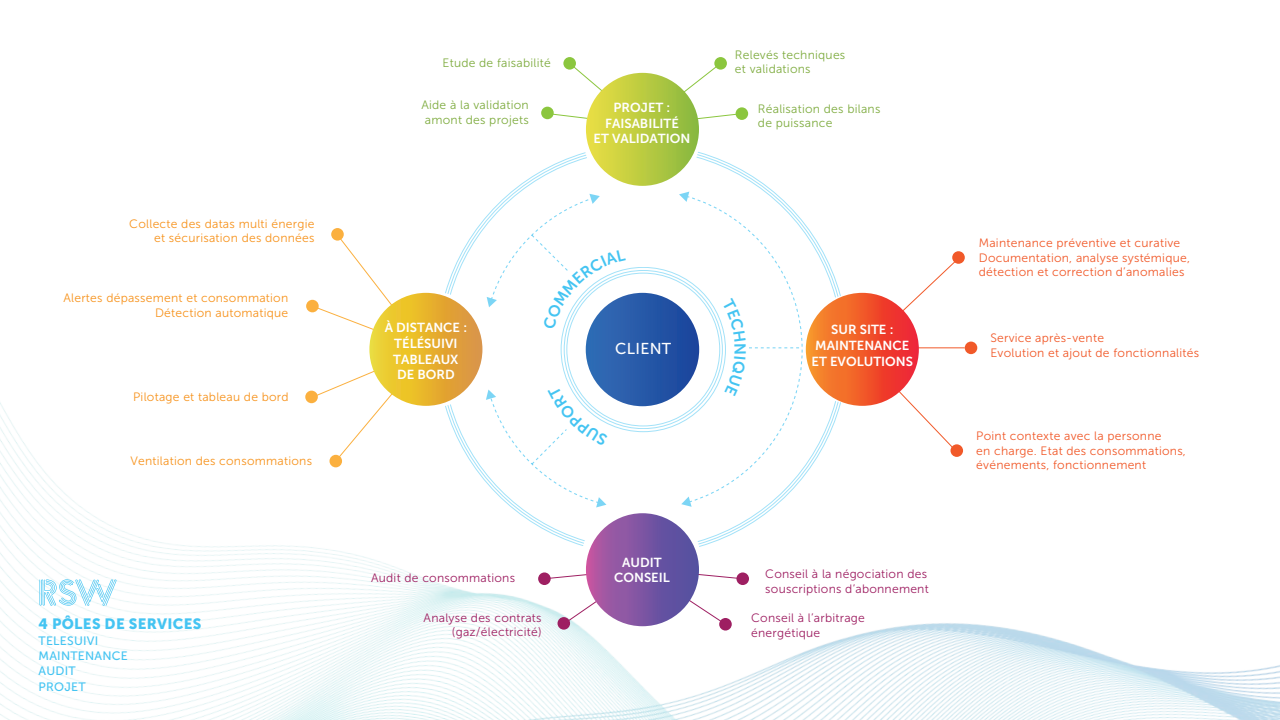
<style>
.page{position:relative;width:1280px;height:720px;background:#fff}
.page>*{position:absolute;margin:0;border:0;box-sizing:border-box;transform-origin:0 0}
.t1{font:15.75px "Museo Sans 500";letter-spacing:.02em;color:#fff}
.t2{font:14.85px "Museo Sans 900";letter-spacing:.02em;color:#44c4f2}
.t3{font:13.05px/15.6px "Museo Sans 700";color:#fff;text-align:center}
.t4{font:12.15px/14.5px "Museo Sans 300";letter-spacing:.02em;color:#f15929}
.t5{font:12.15px/14.5px "Museo Sans 300";letter-spacing:.02em;color:#f7931d;text-align:right}
.t6{font:12.15px/14.5px "Museo Sans 300";letter-spacing:.02em;color:#9e1f62}
.t7{font:12.15px/14.5px "Museo Sans 300";letter-spacing:.02em;color:#7fac40}
.t8{font:12.15px/15.5px "Museo Sans 500";letter-spacing:.02em;color:#44c4f2}
</style>
<div class="page">
<img style="left:0;top:228px;width:1280px;height:492px">
<svg style="left:543px;top:568px;width:200px;height:58px"></svg>
<svg style="left:547px;top:66px;width:188px;height:56px"></svg>
<div style="left:329px;top:455px;width:13px;height:12px;background:#fbb03f;border-radius:50%"></div>
<div style="left:305px;top:391px;width:13px;height:12px;background:#fbb03f;border-radius:50%"></div>
<div style="left:331px;top:228px;width:13px;height:13px;background:#fbb03f;border-radius:50%"></div>
<div style="left:306px;top:300px;width:13px;height:12px;background:#fbb03f;border-radius:50%"></div>
<svg style="left:312px;top:235px;width:115px;height:227px"></svg>
<div style="left:952px;top:251px;width:12px;height:13px;background:#f15929;border-radius:50%"></div>
<div style="left:950px;top:444px;width:13px;height:13px;background:#f15929;border-radius:50%"></div>
<div style="left:964px;top:342px;width:13px;height:12px;background:#f15929;border-radius:50%"></div>
<svg style="left:862px;top:259px;width:96px;height:189px"></svg>
<hr style="left:876px;top:347px;width:88px;height:1px;background:#f15929">
<svg style="left:586px;top:293px;width:113px;height:113px;background:#275aa9"></svg>
<svg style="left:369px;top:293px;width:113px;height:113px;background:#e7b731"></svg>
<svg style="left:805px;top:293px;width:114px;height:113px;background:#f04b2c"></svg>
<div style="left:586px;top:73px;width:113px;height:113px;background:linear-gradient(to right,#eddf44,#89b840);border-radius:57px"></div>
<div style="left:586px;top:513px;width:113px;height:113px;background:linear-gradient(to right,#b85aa4,#4851a1);border-radius:57px"></div>
<div style="left:538px;top:572px;width:12px;height:13px;background:#9e1f62;border-radius:50%"></div>
<div style="left:736px;top:572px;width:13px;height:13px;background:#9e1f62;border-radius:50%"></div>
<div style="left:557px;top:617px;width:13px;height:13px;background:#9e1f62;border-radius:50%"></div>
<div style="left:719px;top:618px;width:12px;height:13px;background:#9e1f62;border-radius:50%"></div>
<div style="left:735px;top:107px;width:13px;height:13px;background:#8bc63e;border-radius:50%"></div>
<div style="left:541px;top:107px;width:13px;height:12px;background:#8bc63e;border-radius:50%"></div>
<div style="left:714px;top:57px;width:13px;height:13px;background:#8bc63e;border-radius:50%"></div>
<div style="left:563px;top:57px;width:13px;height:13px;background:#8bc63e;border-radius:50%"></div>
<svg style="left:1006px;top:676px;width:3px;height:6px"></svg>
<svg style="left:1027px;top:676px;width:3px;height:6px"></svg>
<svg style="left:39px;top:579px;width:78px;height:27px"></svg>
<svg style="left:445px;top:386px;width:163px;height:160px"></svg>
<svg style="left:679px;top:152px;width:162px;height:395px"></svg>
<svg style="left:445px;top:152px;width:181px;height:178px"></svg>
<p class="t5" style="left:129px;top:216px;width:187px">Collecte des datas multi énergie et sécurisation des données</p>
<p class="t5" style="left:63px;top:291px;width:226px">Alertes dépassement et consommation<br>Détection automatique</p>
<p class="t5" style="left:133px;top:390px;width:157px">Pilotage et tableau de bord</p>
<p class="t5" style="left:130px;top:453px;width:183px">Ventilation des consommations</p>
<p class="t2" style="left:39px;top:616px;width:164px">4 PÔLES DE SERVICES</p>
<p class="t8" style="left:39px;top:633px;width:91px">TELESUIVI<br>MAINTENANCE<br>AUDIT<br>PROJET</p>
<p class="t7" style="left:442px;top:56px;width:110px">Etude de faisabilité</p>
<p class="t7" style="left:421px;top:98px;width:109px">Aide à la validation amont des projets</p>
<p class="t3" style="left:593px;top:100px;width:98px">PROJET :<br>FAISABILITÉ<br>ET VALIDATION</p>
<p class="t7" style="left:735px;top:47px;width:112px">Relevés techniques et validations</p>
<p class="t7" style="left:758px;top:101px;width:124px">Réalisation des bilans de puissance</p>
<p class="t3" style="left:385px;top:320px;width:84px">À DISTANCE :<br>TÉLÉSUIVI<br>TABLEAUX<br>DE BORD</p>
<p class="t3" style="left:811px;top:322px;width:103px">SUR SITE :<br>MAINTENANCE<br>ET EVOLUTIONS</p>
<p class="t1" style="left:615px;top:340px;width:58px">CLIENT</p>
<p class="t3" style="left:614px;top:554px;width:57px">AUDIT<br>CONSEIL</p>
<p class="t6" style="left:765px;top:567px;width:165px">Conseil à la négociation des souscriptions d’abonnement</p>
<p class="t6" style="left:371px;top:570px;width:145px">Audit de consommations</p>
<p class="t6" style="left:423px;top:611px;width:119px;text-align:right">Analyse des contrats (gaz/électricité)</p>
<p class="t6" style="left:751px;top:611px;width:115px">Conseil à l’arbitrage énergétique</p>
<p class="t4" style="left:978px;top:236px;width:213px">Maintenance préventive et curative<br>Documentation, analyse systémique, détection et correction d’anomalies</p>
<p class="t4" style="left:990px;top:331px;width:210px">Service après-vente<br>Evolution et ajout de fonctionnalités</p>
<p class="t4" style="left:976px;top:429px;width:211px">Point contexte avec la personne<br>en charge. Etat des consommations, événements, fonctionnement</p>
</div>
